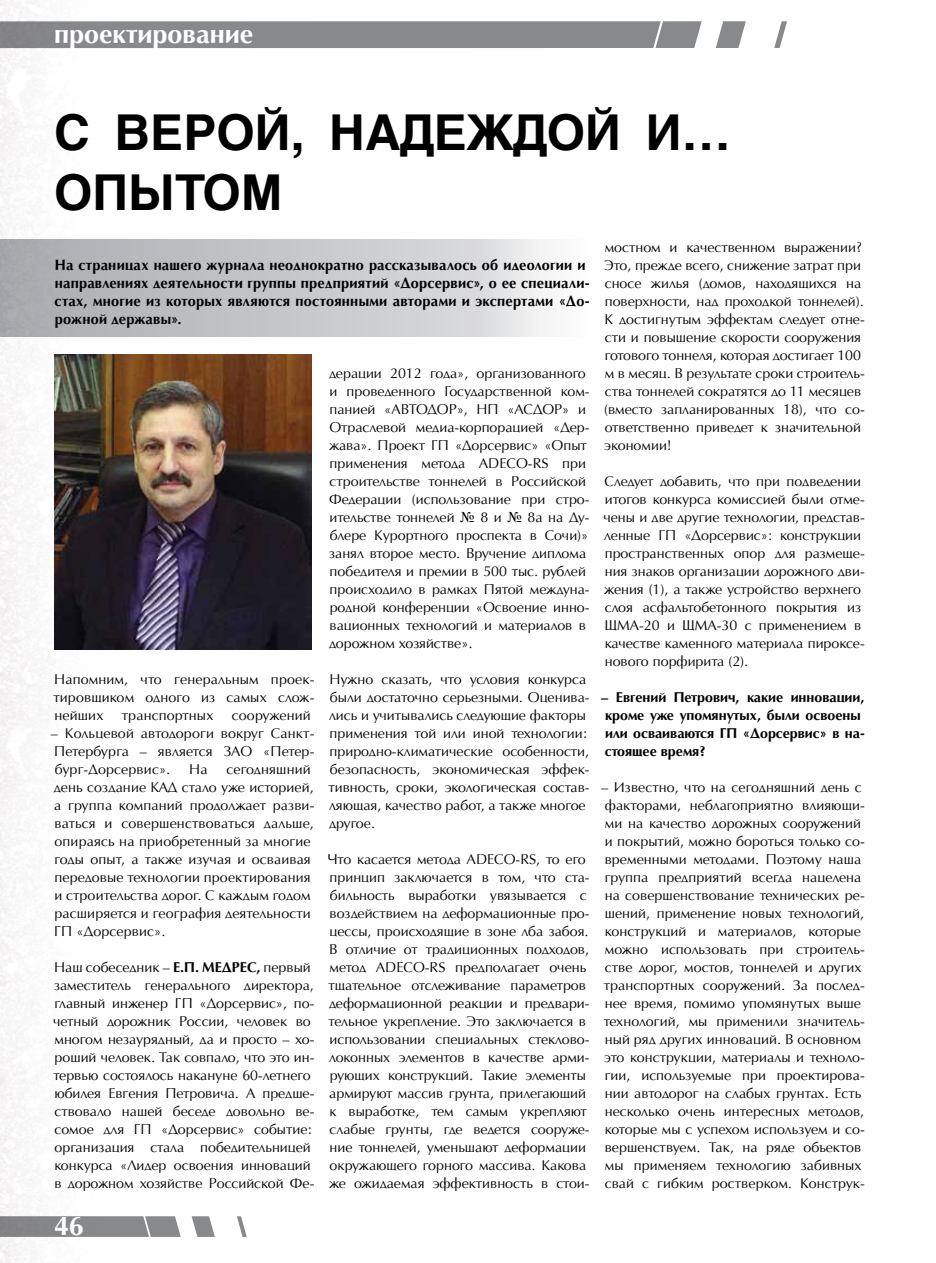
<style>
.page{position:relative;width:936px;height:1263px;background:#fff}
.page>*{position:absolute;margin:0;border:0;box-sizing:border-box;transform-origin:0 0}
.t1{font:700 49.5px/59.4px "AG Helvetica";color:#000}
.t2{font:700 27px "AG Opus High Resolution";color:#fff}
.t3{font:700 15px/18px "AG Opus High Resolution";letter-spacing:.02em;color:#000}
.t4{font:14.25px/18px "AG Opus High Resolution";color:#000}
.t5{font:700 14.25px/18px "AG Opus High Resolution";color:#000}
.s1{font-weight:700}
.s2{font-family:"Times New Roman";font-size:15px}
</style>
<div class="page">
<img style="left:0;top:0;width:140px;height:1263px">
<svg style="left:0;top:1216px;width:247px;height:21px"></svg>
<svg style="left:0;top:21px;width:787px;height:27px;background:#929395"></svg>
<div style="left:0;top:239px;width:586px;height:97px;background:linear-gradient(to right,#a4a5a8,#eeefef)"></div>
<img style="left:54px;top:354px;width:257px;height:295px">
<h2 class="t2" style="left:54px;top:18px;width:201px">проектирование</h2>
<h1 class="t1" style="left:54px;top:103px;width:678px">С верой, надеждой и… опытом</h1>
<p class="t3" style="left:54px;top:256px;width:536px">На страницах нашего журнала неоднократно рассказывалось об идеологии и направлениях деятельности группы предприятий «Дорсервис», о ее специали&shy;стах, многие из которых являются постоянными авторами и экспертами «До&shy;рожной державы».</p>
<p class="t4" style="left:53px;top:670px;width:262px;text-align:justify">Напомним, что генеральным проек&shy;тировщиком одного из самых слож&shy;нейших</p>
<p class="t4" style="left:122px;top:706px;width:93px">транспортных</p>
<p class="t4" style="left:232px;top:706px;width:80px">сооружений</p>
<p class="t4" style="left:51px;top:724px;width:265px;text-align:justify">– Кольцевой автодороги вокруг Санкт-Петербурга – является ЗАО «Петер&shy;бург-Дорсервис».</p>
<p class="t4" style="left:189px;top:760px;width:20px">На</p>
<p class="t4" style="left:54px;top:760px;width:262px;text-indent:172px">сегодняшний день создание КАД стало уже историей, а группа компаний продолжает разви&shy;ваться и совершенствоваться дальше, опираясь на приобретенный за многие годы опыт, а также изучая и осваивая передовые технологии проектирования и строительства дорог. С каждым годом расширяется и география деятельности<br>ГП «Дорсервис».</p>
<p class="t4" style="left:53px;top:958px;width:263px">Наш собеседник – <span class="s1">Е.П. Медрес,</span> первый заместитель генерального директора, главный инженер ГП «Дорсервис», по&shy;четный дорожник России, человек во многом незаурядный, да и просто – хо&shy;роший человек. Так совпало, что это ин&shy;тервью состоялось накануне 60-летнего юбилея Евгения Петровича. А предше&shy;ствовало нашей беседе довольно ве&shy;сомое для ГП «Дорсервис» событие: организация стала победительницей конкурса «Лидер освоения инноваций в дорожном хозяйстве Российской Фе-</p>
<h2 class="t2" style="left:54px;top:1210px;width:32px">46</h2>
<p class="t4" style="left:329px;top:364px;width:262px">дерации 2012 года», организованного и проведенного Государственной ком&shy;панией «АВТОДОР», НП «АСДОР» и Отраслевой медиа-корпорацией «Дер&shy;жава». Проект ГП «Дорсервис» «Опыт применения метода ADECO-RS при строительстве тоннелей в Российской Федерации (использование при стро&shy;ительстве тоннелей <span class="s2">№</span> 8 и <span class="s2">№</span> 8а на Ду&shy;блере Курортного проспекта в Сочи)» занял второе место. Вручение диплома победителя и премии в 500 тыс. рублей происходило в рамках Пятой междуна&shy;родной конференции «Освоение инно&shy;вационных технологий и материалов в дорожном хозяйстве».</p>
<p class="t4" style="left:328px;top:670px;width:262px">Нужно сказать, что условия конкурса были достаточно серьезными. Оценива&shy;лись и учитывались следующие факторы применения той или иной технологии: природно-климатические особенности, безопасность, экономическая эффек&shy;тивность, сроки, экологическая состав&shy;ляющая, качество работ, а также многое другое.</p>
<p class="t4" style="left:327px;top:850px;width:264px">Что касается метода ADECO-RS, то его принцип заключается в том, что ста&shy;бильность выработки увязывается с воздействием на деформационные про&shy;цессы, происходящие в зоне лба забоя.<br>В отличие от традиционных подходов, метод ADECO-RS предполагает очень тщательное отслеживание параметров деформационной реакции и предвари&shy;тельное укрепление. Это заключается в использовании специальных стеклово&shy;локонных элементов в качестве арми&shy;рующих конструкций. Такие элементы армируют массив грунта, прилегающий к выработке, тем самым укрепляют слабые грунты, где ведется сооруже&shy;ние тоннелей, уменьшают деформации окружающего горного массива. Какова же ожидаемая эффективность в стои-</p>
<p class="t4" style="left:604px;top:238px;width:262px">мостном и качественном выражении?<br>Это, прежде всего, снижение затрат при сносе жилья (домов, находящихся на поверхности, над проходкой тоннелей).<br>К достигнутым эффектам следует отне&shy;сти и повышение скорости сооружения готового тоннеля, которая достигает 100 м в месяц. В результате сроки строитель&shy;ства тоннелей сократятся до 11 месяцев (вместо запланированных 18), что со&shy;ответственно приведет к значительной экономии!</p>
<p class="t4" style="left:603px;top:472px;width:263px">Следует добавить, что при подведении итогов конкурса комиссией были отме&shy;чены и две другие технологии, представ&shy;ленные ГП «Дорсервис»: конструкции пространственных опор для размеще&shy;ния знаков организации дорожного дви&shy;жения (1), а также устройство верхнего слоя асфальтобетонного покрытия из ЩМА-20 и ЩМА-30 с применением в качестве каменного материала пироксе&shy;нового порфирита (2).</p>
<p class="t5" style="left:601px;top:688px;width:265px">– Евгений Петрович, какие инновации, кроме уже упомянутых, были освоены или осваиваются ГП «Дорсервис» в на&shy;стоящее время?</p>
<p class="t4" style="left:601px;top:778px;width:265px">– Известно, что на сегодняшний день с факторами, неблагоприятно влияющи&shy;ми на качество дорожных сооружений и покрытий, можно бороться только со&shy;временными методами. Поэтому наша группа предприятий всегда нацелена на совершенствование технических ре&shy;шений, применение новых технологий, конструкций и материалов, которые можно использовать при строитель&shy;стве дорог, мостов, тоннелей и других транспортных сооружений. За послед&shy;нее время, помимо упомянутых выше технологий, мы применили значитель&shy;ный ряд других инноваций. В основном это конструкции, материалы и техноло&shy;гии, используемые при проектирова&shy;нии автодорог на слабых грунтах. Есть несколько очень интересных методов, которые мы с успехом используем и со&shy;вершенствуем. Так, на ряде объектов мы применяем технологию забивных свай с гибким ростверком. Конструк-</p>
</div>
